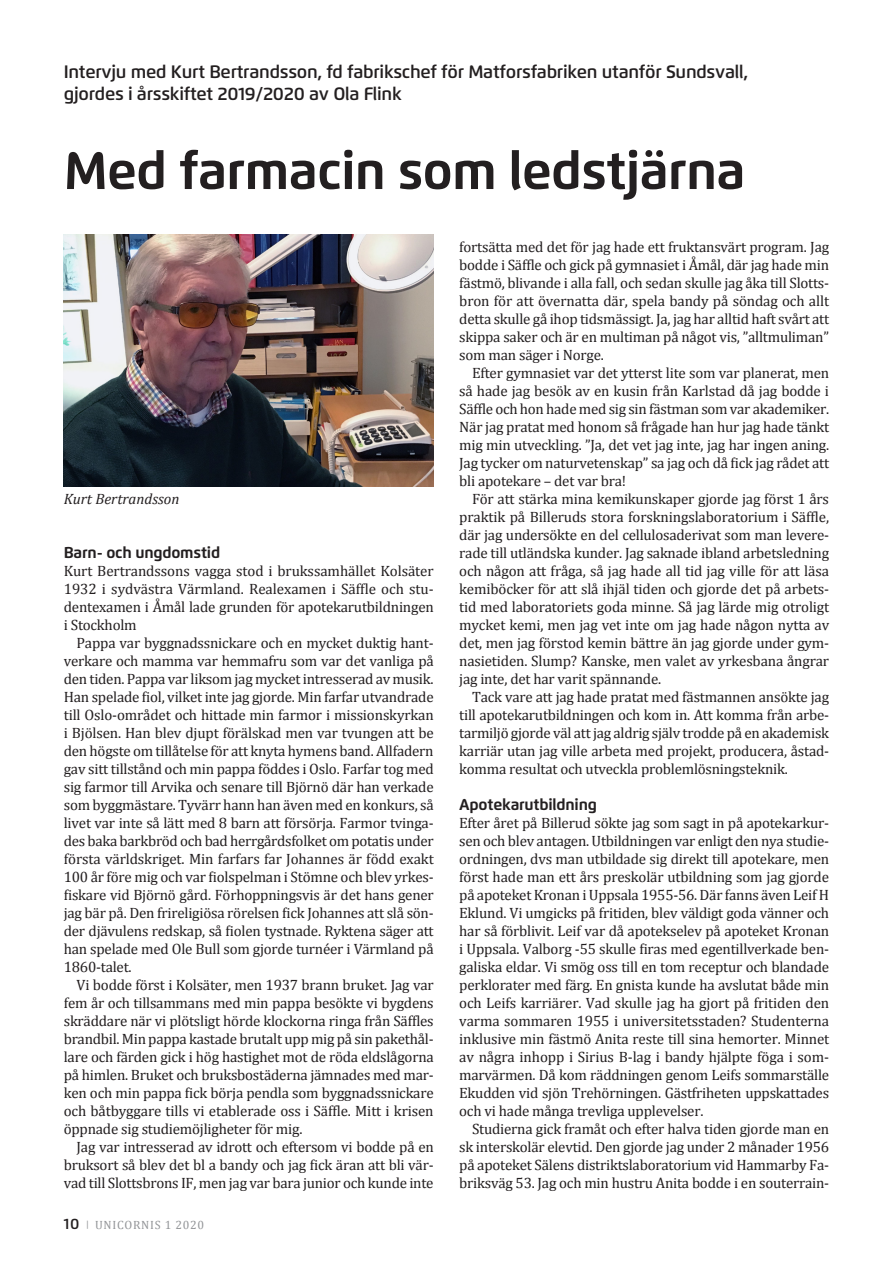
<style>
.page{position:relative;width:893px;height:1263px;background:#fff}
.page>*{position:absolute;margin:0;border:0;box-sizing:border-box;transform-origin:0 0}
.Rubrik{font:700 52.5px "Flexo";letter-spacing:-.015em;color:#231f20}
.Liten_namnrubrik{font:600 18px/21.6px "Flexo";letter-spacing:-.015em;color:#231f20}
.Mellanrubrik{font:700 15.75px "Flexo";letter-spacing:-.015em;color:#231f20}
.Bröd_med_indrag{font:15px/18px "Cambria";letter-spacing:-.015em;color:#231f20;text-align:justify}
.Bröd_utan_indrag{font:15px/18px "Cambria";letter-spacing:-.015em;color:#231f20;text-align:justify}
.Ingress{font:italic 15px "Cambria";color:#231f20}
.t1{font:12px "Cambria";letter-spacing:.06em;color:#939598}
.s1{font-family:"Flexo";font-weight:600;font-size:15px;color:#231f20}
.s2{font-size:9px}
</style>
<div class="page">
<img style="left:64px;top:234px;width:370px;height:252px">
<p class="Liten_namnrubrik" style="left:64px;top:61px;width:686px">Intervju med Kurt Bertrandsson, fd fabrikschef för Matforsfabriken utanför Sundsvall, gjordes i årsskiftet 2019/2020 av Ola Flink</p>
<p class="Rubrik" style="left:64px;top:138px;width:683px">Med farmacin som ledstjärna</p>
<p class="Ingress" style="left:64px;top:488px;width:117px">Kurt Bertrandsson</p>
<p class="Mellanrubrik" style="left:64px;top:543px;width:158px">Barn- och ungdomstid</p>
<p class="Bröd_utan_indrag" style="left:64px;top:562px;width:372px">Kurt Bertrandssons vagga stod i brukssamhället Kolsäter 1932 i sydvästra Värmland. Realexamen i Säffle och stu&shy;dentexamen i Åmål lade grunden för apotekarutbildningen i Stockholm</p>
<p class="Bröd_med_indrag" style="left:64px;top:634px;width:372px;text-indent:13px">Pappa var byggnadssnickare och en mycket duktig hant&shy;verkare och mamma var hemmafru som var det vanliga på den tiden. Pappa var liksom jag mycket intresserad av musik.<br>Han spelade fiol, vilket inte jag gjorde. Min farfar utvandrade till Oslo-området och hittade min farmor i missionskyrkan i Bjölsen. Han blev djupt förälskad men var tvungen att be den högste om tillåtelse för att knyta hymens band. Allfadern gav sitt tillstånd och min pappa föddes i Oslo. Farfar tog med sig farmor till Arvika och senare till Björnö där han verkade som byggmästare. Tyvärr hann han även med en konkurs, så livet var inte så lätt med 8 barn att försörja. Farmor tvinga&shy;des baka barkbröd och bad herrgårdsfolket om potatis under första världskriget. Min farfars far Johannes är född exakt 100 år före mig och var fiolspelman i Stömne och blev yrkes&shy;fiskare vid Björnö gård. Förhoppningsvis är det hans gener jag bär på. Den frireligiösa rörelsen fick Johannes att slå sön&shy;der djävulens redskap, så fiolen tystnade. Ryktena säger att han spelade med Ole Bull som gjorde turnéer i Värmland på 1860-talet.</p>
<p class="Bröd_med_indrag" style="left:64px;top:976px;width:371px;text-indent:13px">Vi bodde först i Kolsäter, men 1937 brann bruket. Jag var fem år och tillsammans med min pappa besökte vi bygdens skräddare när vi plötsligt hörde klockorna ringa från Säffles brandbil. Min pappa kastade brutalt upp mig på sin pakethål&shy;lare och färden gick i hög hastighet mot de röda eldslågorna på himlen. Bruket och bruksbostäderna jämnades med mar&shy;ken och min pappa fick börja pendla som byggnadssnickare och båtbyggare tills vi etablerade oss i Säffle. Mitt i krisen öppnade sig studiemöjligheter för mig.</p>
<p class="Bröd_med_indrag" style="left:64px;top:1138px;width:372px;text-indent:13px">Jag var intresserad av idrott och eftersom vi bodde på en bruksort så blev det bl a bandy och jag fick äran att bli vär&shy;vad till Slottsbrons IF, men jag var bara junior och kunde inte</p>
<p class="t1" style="left:64px;top:1218px;width:142px"><span class="s1">10</span> <span class="s2">|</span> UNICORNIS 1 2020</p>
<p class="Bröd_med_indrag" style="left:459px;top:238px;width:371px">fortsätta med det för jag hade ett fruktansvärt program. Jag bodde i Säffle och gick på gymnasiet i Åmål, där jag hade min fästmö, blivande i alla fall, och sedan skulle jag åka till Slotts&shy;bron för att övernatta där, spela bandy på söndag och allt detta skulle gå ihop tidsmässigt. Ja, jag har alltid haft svårt att skippa saker och är en multiman på något vis, ”alltmuliman” som man säger i Norge.</p>
<p class="Bröd_med_indrag" style="left:459px;top:364px;width:371px;text-indent:13px">Efter gymnasiet var det ytterst lite som var planerat, men så hade jag besök av en kusin från Karlstad då jag bodde i Säffle och hon hade med sig sin fästman som var akademiker.<br>När jag pratat med honom så frågade han hur jag hade tänkt mig min utveckling. ”Ja, det vet jag inte, jag har ingen aning.<br>Jag tycker om naturvetenskap” sa jag och då fick jag rådet att bli apotekare – det var bra!</p>
<p class="Bröd_med_indrag" style="left:459px;top:490px;width:371px;text-indent:13px">För att stärka mina kemikunskaper gjorde jag först 1 års praktik på Billeruds stora forskningslaboratorium i Säffle, där jag undersökte en del cellulosaderivat som man levere&shy;rade till utländska kunder. Jag saknade ibland arbetsledning och någon att fråga, så jag hade all tid jag ville för att läsa kemiböcker för att slå ihjäl tiden och gjorde det på arbets&shy;tid med laboratoriets goda minne. Så jag lärde mig otroligt mycket kemi, men jag vet inte om jag hade någon nytta av det, men jag förstod kemin bättre än jag gjorde under gym&shy;nasietiden. Slump? Kanske, men valet av yrkesbana ångrar jag inte, det har varit spännande.</p>
<p class="Bröd_med_indrag" style="left:459px;top:688px;width:371px;text-indent:13px">Tack vare att jag hade pratat med fästmannen ansökte jag till apotekarutbildningen och kom in. Att komma från arbe&shy;tarmiljö gjorde väl att jag aldrig själv trodde på en akademisk karriär utan jag ville arbeta med projekt, producera, åstad&shy;komma resultat och utveckla problemlösningsteknik.</p>
<p class="Mellanrubrik" style="left:459px;top:795px;width:139px">Apotekarutbildning</p>
<p class="Bröd_utan_indrag" style="left:459px;top:814px;width:372px">Efter året på Billerud sökte jag som sagt in på apotekarkur&shy;sen och blev antagen. Utbildningen var enligt den nya studie&shy;ordningen, dvs man utbildade sig direkt till apotekare, men först hade man ett års preskolär utbildning som jag gjorde på apoteket Kronan i Uppsala 1955-56. Där fanns även Leif H Eklund. Vi umgicks på fritiden, blev väldigt goda vänner och har så förblivit. Leif var då apotekselev på apoteket Kronan i Uppsala. Valborg -55 skulle firas med egentillverkade ben&shy;galiska eldar. Vi smög oss till en tom receptur och blandade perklorater med färg. En gnista kunde ha avslutat både min och Leifs karriärer. Vad skulle jag ha gjort på fritiden den varma sommaren 1955 i universitetsstaden? Studenterna inklusive min fästmö Anita reste till sina hemorter. Minnet av några inhopp i Sirius B-lag i bandy hjälpte föga i som&shy;marvärmen. Då kom räddningen genom Leifs sommarställe Ekudden vid sjön Trehörningen. Gästfriheten uppskattades och vi hade många trevliga upplevelser.</p>
<p class="Bröd_med_indrag" style="left:459px;top:1120px;width:371px;text-indent:13px">Studierna gick framåt och efter halva tiden gjorde man en sk interskolär elevtid. Den gjorde jag under 2 månader 1956 på apoteket Sälens distriktslaboratorium vid Hammarby Fa&shy;briksväg 53. Jag och min hustru Anita bodde i en souterrain-</p>
</div>
